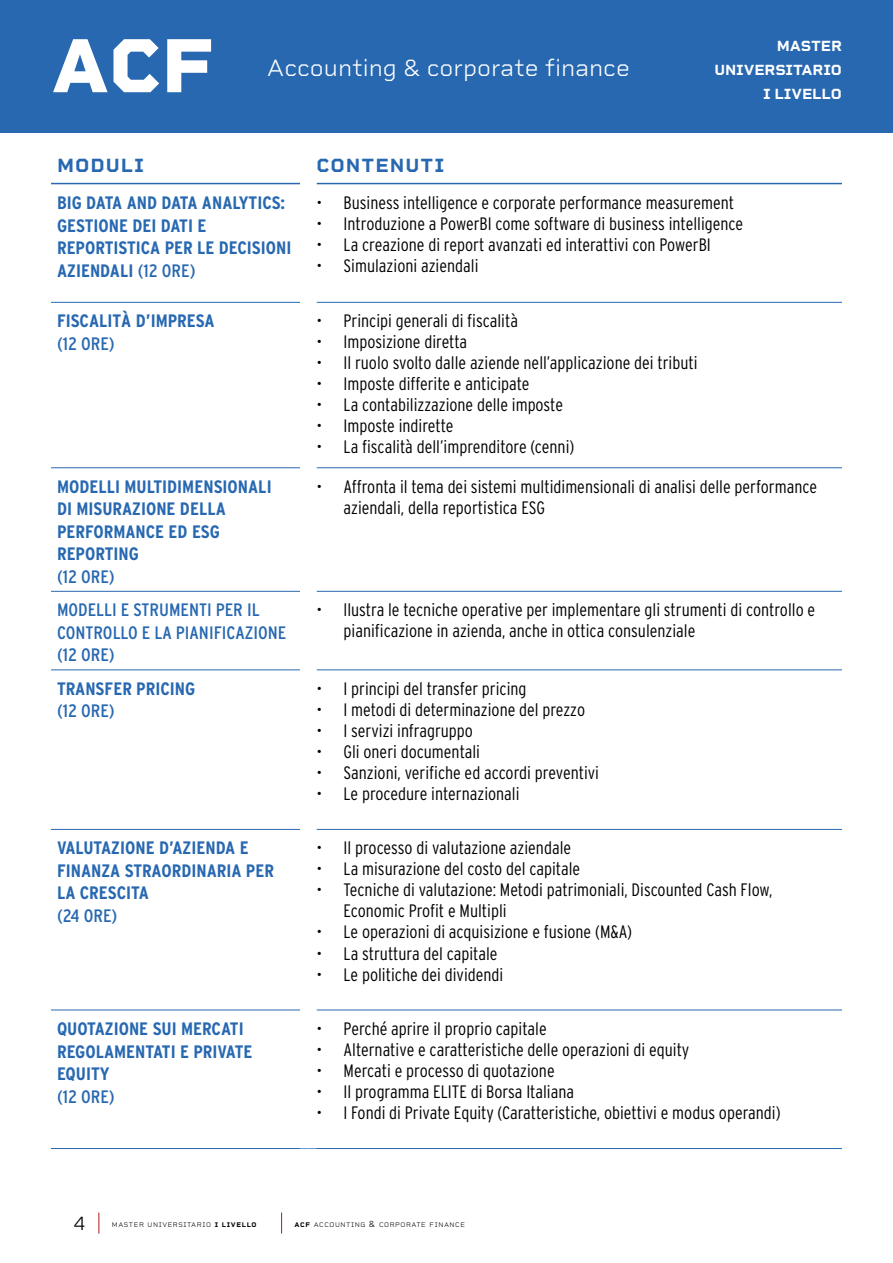
<style>
.page{position:relative;width:893px;height:1263px;background:#fff}
.page>*{position:absolute;margin:0;border:0;box-sizing:border-box;transform-origin:0 0}
.t1{font:800 78px "Rigid Square";color:#fff}
.t2{font:300 24px "Rigid Square";color:#fff}
.t3{font:700 19.5px "Rigid Square";letter-spacing:.05em;color:#2768b1}
.t4{font:300 19.5px "Rigid Square";color:#000}
.t5{font:300 18px/21px "Interstate Condensed";color:#000}
.t6{font:700 18px/22.5px "Interstate Condensed";color:#2768b1;scale:1.05 1}
.t7{font:18px/22.5px "Interstate Condensed";color:#2768b1;scale:1.05 1}
.t8{font:700 15px/24px "Rigid Square";letter-spacing:-.01em;color:#fff;text-align:right}
.t9{font:300 6.9px "Rigid Square";letter-spacing:.085em;color:#000}
.s1{font-weight:400}
.s2{font-weight:700}
.s3{font-size:9px}
</style>
<div class="page">
<hr style="left:51px;top:183px;width:249px;height:1px;background:#2768b1">
<hr style="left:317px;top:183px;width:525px;height:1px;background:#2768b1">
<hr style="left:51px;top:302px;width:249px;height:1px;background:#2768b1">
<hr style="left:51px;top:591px;width:249px;height:1px;background:#2768b1">
<hr style="left:51px;top:670px;width:249px;height:1px;background:#2768b1">
<hr style="left:51px;top:829px;width:249px;height:1px;background:#2768b1">
<hr style="left:51px;top:1148px;width:257px;height:1px;background:#2768b1">
<hr style="left:317px;top:302px;width:525px;height:1px;background:#2768b1">
<hr style="left:317px;top:591px;width:525px;height:1px;background:#2768b1">
<hr style="left:317px;top:670px;width:525px;height:1px;background:#2768b1">
<hr style="left:317px;top:829px;width:525px;height:1px;background:#2768b1">
<hr style="left:308px;top:1148px;width:534px;height:1px;background:#2768b1">
<hr style="left:51px;top:467px;width:249px;height:1px;background:#2768b1">
<hr style="left:317px;top:467px;width:525px;height:1px;background:#2768b1">
<hr style="left:51px;top:1010px;width:249px;height:1px;background:#2768b1">
<hr style="left:317px;top:1010px;width:525px;height:1px;background:#2768b1">
<svg style="left:99px;top:1212px;width:1px;height:21px"></svg>
<svg style="left:281px;top:1212px;width:1px;height:21px"></svg>
<div style="left:0;top:0;width:893px;height:133px;background:#2768b1"></div>
<h1 class="t1" style="left:51px;top:18px;width:164px">ACF</h1>
<h2 class="t2" style="left:267px;top:53px;width:364px">Accounting &amp; corporate finance</h2>
<p class="t8" style="left:714px;top:33px;width:129px">MASTER<br>UNIVERSITARIO</p>
<p class="t8" style="left:763px;top:81px;width:80px">I LIVELLO</p>
<p class="t3" style="left:57px;top:153px;width:89px">MODULI</p>
<p class="t3" style="left:317px;top:153px;width:129px">CONTENUTI</p>
<p class="t6" style="left:57px;top:191px;width:225px">BIG DATA AND DATA ANALYTICS:<br>GESTIONE DEI DATI E<br>REPORTISTICA PER LE DECISIONI<br>AZIENDALI <span class="s1">(12 ORE)</span></p>
<p class="t5" style="left:317px;top:192px;width:419px">• Business intelligence e corporate performance measurement</p>
<p class="t5" style="left:317px;top:213px;width:428px">• Introduzione a PowerBI come software di business intelligence</p>
<p class="t5" style="left:317px;top:234px;width:396px">• La creazione di report avanzati ed interattivi con PowerBI</p>
<p class="t5" style="left:317px;top:255px;width:163px">• Simulazioni aziendali</p>
<p class="t6" style="left:57px;top:310px;width:152px">FISCALITÀ D’IMPRESA</p>
<p class="t7" style="left:57px;top:332px;width:57px">(12 ORE)</p>
<p class="t6" style="left:57px;top:475px;width:206px">MODELLI MULTIDIMENSIONALI<br>DI MISURAZIONE DELLA<br>PERFORMANCE ED ESG<br>REPORTING</p>
<p class="t7" style="left:57px;top:565px;width:57px">(12 ORE)</p>
<p class="t5" style="left:317px;top:310px;width:203px">• Principi generali di fiscalità</p>
<p class="t5" style="left:317px;top:331px;width:152px">• Imposizione diretta</p>
<p class="t5" style="left:317px;top:352px;width:383px">• Il ruolo svolto dalle aziende nell’applicazione dei tributi</p>
<p class="t5" style="left:317px;top:373px;width:215px">• Imposte differite e anticipate</p>
<p class="t5" style="left:317px;top:394px;width:248px">• La contabilizzazione delle imposte</p>
<p class="t5" style="left:317px;top:415px;width:138px">• Imposte indirette</p>
<p class="t5" style="left:317px;top:436px;width:259px">• La fiscalità dell’imprenditore (cenni)</p>
<p class="t5" style="left:344px;top:476px;width:475px;text-indent:-27px">• Affronta il tema dei sistemi multidimensionali di analisi delle performance aziendali, della reportistica ESG</p>
<p class="t7" style="left:57px;top:599px;width:220px">MODELLI E STRUMENTI PER IL<br>CONTROLLO E LA PIANIFICAZIONE (12 ORE)</p>
<p class="t5" style="left:344px;top:599px;width:473px;text-indent:-27px">• llustra le tecniche operative per implementare gli strumenti di controllo e pianificazione in azienda, anche in ottica consulenziale</p>
<p class="t6" style="left:57px;top:677px;width:133px">TRANSFER PRICING</p>
<p class="t7" style="left:57px;top:700px;width:57px">(12 ORE)</p>
<p class="t5" style="left:317px;top:678px;width:212px">• I principi del transfer pricing</p>
<p class="t5" style="left:317px;top:699px;width:270px">• I metodi di determinazione del prezzo</p>
<p class="t5" style="left:317px;top:720px;width:158px">• I servizi infragruppo</p>
<p class="t5" style="left:317px;top:741px;width:165px">• Gli oneri documentali</p>
<p class="t5" style="left:317px;top:762px;width:284px">• Sanzioni, verifiche ed accordi preventivi</p>
<p class="t5" style="left:317px;top:783px;width:205px">• Le procedure internazionali</p>
<p class="t6" style="left:57px;top:837px;width:208px">VALUTAZIONE D’AZIENDA E<br>FINANZA STRAORDINARIA PER<br>LA CRESCITA</p>
<p class="t7" style="left:57px;top:904px;width:59px">(24 ORE)</p>
<p class="t6" style="left:57px;top:1017px;width:188px">QUOTAZIONE SUI MERCATI<br>REGOLAMENTATI E PRIVATE<br>EQUITY</p>
<p class="t7" style="left:57px;top:1085px;width:57px">(12 ORE)</p>
<p class="t5" style="left:317px;top:837px;width:256px">• Il processo di valutazione aziendale</p>
<p class="t5" style="left:317px;top:858px;width:265px">• La misurazione del costo del capitale</p>
<p class="t5" style="left:344px;top:879px;width:430px;text-indent:-27px">• Tecniche di valutazione: Metodi patrimoniali, Discounted Cash Flow,<br>Economic Profit e Multipli</p>
<p class="t5" style="left:317px;top:921px;width:317px">• Le operazioni di acquisizione e fusione (M&amp;A)</p>
<p class="t5" style="left:317px;top:942px;width:183px">• La struttura del capitale</p>
<p class="t5" style="left:317px;top:963px;width:188px">• Le politiche dei dividendi</p>
<p class="t5" style="left:317px;top:1018px;width:232px">• Perché aprire il proprio capitale</p>
<p class="t5" style="left:317px;top:1039px;width:374px">• Alternative e caratteristiche delle operazioni di equity</p>
<p class="t5" style="left:317px;top:1060px;width:240px">• Mercati e processo di quotazione</p>
<p class="t5" style="left:317px;top:1081px;width:259px">• Il programma ELITE di Borsa Italiana</p>
<p class="t5" style="left:317px;top:1102px;width:466px">• I Fondi di Private Equity (Caratteristiche, obiettivi e modus operandi)</p>
<p class="t4" style="left:73px;top:1212px;width:14px">4</p>
<p class="t9" style="left:112px;top:1220px;width:146px">MASTER UNIVERSITARIO <span class="s2">I LIVELLO</span></p>
<p class="t9" style="left:295px;top:1220px;width:172px"><span class="s2">ACF</span> ACCOUNTING <span class="s3">&amp;</span> CORPORATE FINANCE</p>
</div>
